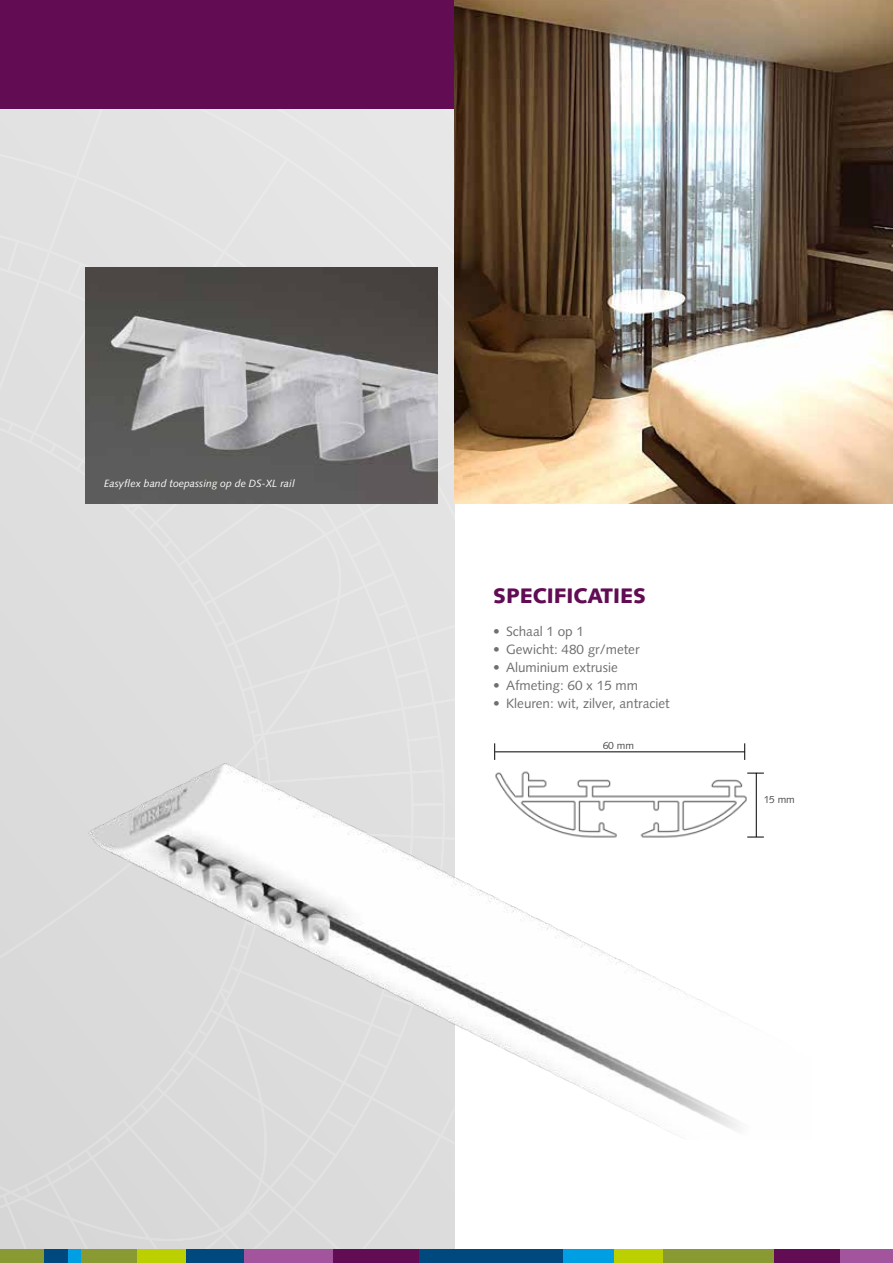
<style>
.page{position:relative;width:893px;height:1263px;background:#fff}
.page>*{position:absolute;margin:0;border:0;box-sizing:border-box;transform-origin:0 0}
.t1{font:900 21px "Syntax";color:#610c53}
.t2{font:13.5px "Syntax";color:#706f6f}
.t3{font:italic 10.5px "Syntax";color:#fff}
.t4{font:10.35px "Syntax";color:#000}
</style>
<div class="page">
<div style="left:0;top:108px;width:455px;height:1142px;background:#e0e0e0"></div>
<div style="left:0;top:0;width:459px;height:108px;background:#610c53"></div>
<div style="left:243px;top:1250px;width:90px;height:13px;background:#a2559d"></div>
<div style="left:836px;top:1250px;width:57px;height:13px;background:#a2559d"></div>
<div style="left:0;top:1250px;width:44px;height:13px;background:#899a32"></div>
<div style="left:68px;top:1250px;width:13px;height:13px;background:#009fe3"></div>
<div style="left:562px;top:1250px;width:52px;height:13px;background:#009fe3"></div>
<div style="left:186px;top:1250px;width:58px;height:13px;background:#00497f"></div>
<div style="left:418px;top:1250px;width:144px;height:13px;background:#00497f"></div>
<div style="left:44px;top:1250px;width:24px;height:13px;background:#00497f"></div>
<div style="left:333px;top:1250px;width:85px;height:13px;background:#610c53"></div>
<div style="left:774px;top:1250px;width:66px;height:13px;background:#610c53"></div>
<div style="left:81px;top:1250px;width:57px;height:13px;background:#899a32"></div>
<div style="left:662px;top:1250px;width:112px;height:13px;background:#899a32"></div>
<div style="left:138px;top:1250px;width:48px;height:13px;background:#bccf00"></div>
<div style="left:614px;top:1250px;width:49px;height:13px;background:#bccf00"></div>
<img style="left:0;top:714px;width:764px;height:425px">
<img style="left:495px;top:767px;width:251px;height:79px">
<svg style="left:744px;top:743px;width:1px;height:17px"></svg>
<svg style="left:494px;top:743px;width:1px;height:17px"></svg>
<hr style="left:756px;top:773px;width:1px;height:64px;background:#000">
<hr style="left:495px;top:752px;width:250px;height:1px;background:#000">
<svg style="left:747px;top:773px;width:17px;height:1px"></svg>
<svg style="left:747px;top:837px;width:17px;height:1px"></svg>
<img style="left:455px;top:0;width:438px;height:503px">
<img style="left:85px;top:268px;width:353px;height:235px">
<p class="t3" style="left:104px;top:478px;width:192px">Easyflex band toepassing op de DS-XL rail</p>
<h1 class="t1" style="left:493px;top:583px;width:154px">SPECIFICATIES</h1>
<p class="t2" style="left:493px;top:623px;width:92px">• Schaal 1 op 1</p>
<p class="t2" style="left:493px;top:641px;width:148px">• Gewicht: 480 gr/meter</p>
<p class="t2" style="left:493px;top:659px;width:126px">• Aluminium extrusie</p>
<p class="t2" style="left:493px;top:677px;width:146px">• Afmeting: 60 x 15 mm</p>
<p class="t2" style="left:493px;top:695px;width:178px">• Kleuren: wit, zilver, antraciet</p>
<p class="t4" style="left:603px;top:739px;width:33px">60 mm</p>
<p class="t4" style="left:763px;top:793px;width:33px">15 mm</p>
</div>
